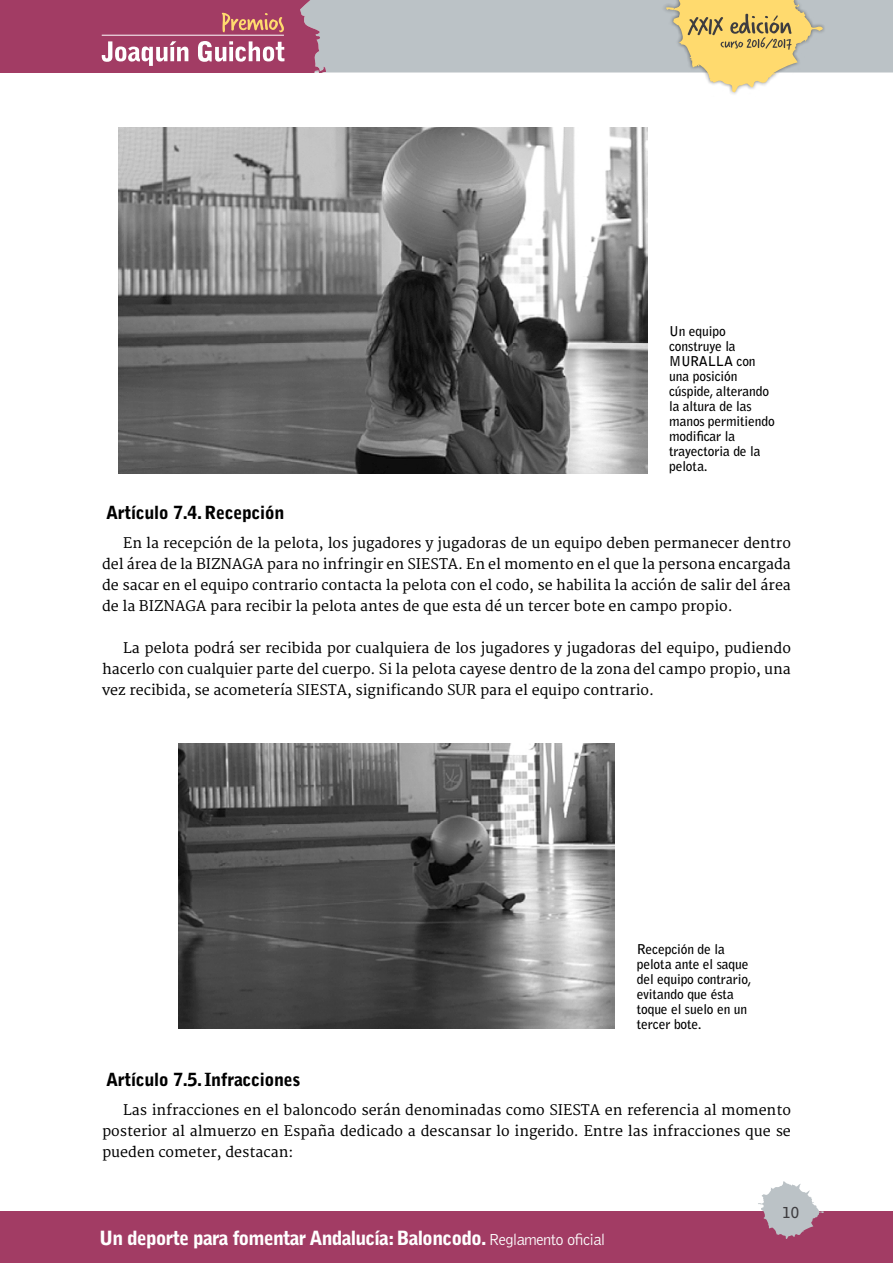
<style>
.page{position:relative;width:893px;height:1263px;background:#fff}
.page>*{position:absolute;margin:0;border:0;box-sizing:border-box;transform-origin:0 0}
.t1{font:900 19.5px "Bell Gothic Std";letter-spacing:-.04em;color:#fff}
.t2{font:900 18px "Bell Gothic Std";letter-spacing:-.02em;color:#000}
.t3{font:700 15px "Bell Gothic Std";color:#3e3d40}
.t4{font:14.25px/21px "Merriweather";color:#000;text-align:justify}
.t5{font:700 13.5px/15px "Bell Gothic Std";letter-spacing:-.01em;color:#000}
.s1{font-weight:300;font-size:16.5px}
</style>
<div class="page">
<div style="left:0;top:1212px;width:893px;height:51px;background:#a23c64"></div>
<svg style="left:758px;top:1181px;width:66px;height:58px"></svg>
<svg style="left:0;top:0;width:893px;height:93px"></svg>
<img style="left:118px;top:128px;width:529px;height:345px">
<img style="left:178px;top:743px;width:437px;height:285px">
<p class="t5" style="left:669px;top:324px;width:107px">Un equipo construye la<br>MURALLA con una posición cúspide, alterando la altura de las manos permitiendo modificar la trayectoria de la pelota.</p>
<p class="t2" style="left:106px;top:502px;width:180px">Artículo 7.4. Recepción</p>
<p class="t4" style="left:102px;top:533px;width:690px;text-indent:21px">En la recepción de la pelota, los jugadores y jugadoras de un equipo deben permanecer dentro del área de la BIZNAGA para no infringir en SIESTA. En el momento en el que la persona encargada de sacar en el equipo contrario contacta la pelota con el codo, se habilita la acción de salir del área de la BIZNAGA para recibir la pelota antes de que esta dé un tercer bote en campo propio.</p>
<p class="t4" style="left:102px;top:638px;width:690px;text-indent:21px">La pelota podrá ser recibida por cualquiera de los jugadores y jugadoras del equipo, pudiendo hacerlo con cualquier parte del cuerpo. Si la pelota cayese dentro de la zona del campo propio, una vez recibida, se acometería SIESTA, significando SUR para el equipo contrario.</p>
<p class="t5" style="left:637px;top:941px;width:116px">Recepción de la pelota ante el saque del equipo contrario, evitando que ésta toque el suelo en un tercer bote.</p>
<p class="t2" style="left:106px;top:1069px;width:196px">Artículo 7.5. Infracciones</p>
<p class="t4" style="left:102px;top:1100px;width:690px;text-indent:21px">Las infracciones en el baloncodo serán denominadas como SIESTA en referencia al momento posterior al almuerzo en España dedicado a descansar lo ingerido. Entre las infracciones que se pueden cometer, destacan:</p>
<h1 class="t1" style="left:99px;top:1226px;width:508px">Un deporte para fomentar Andalucía: Baloncodo. <span class="s1">Reglamento oficial</span></h1>
<p class="t3" style="left:783px;top:1203px;width:18px">10</p>
</div>
